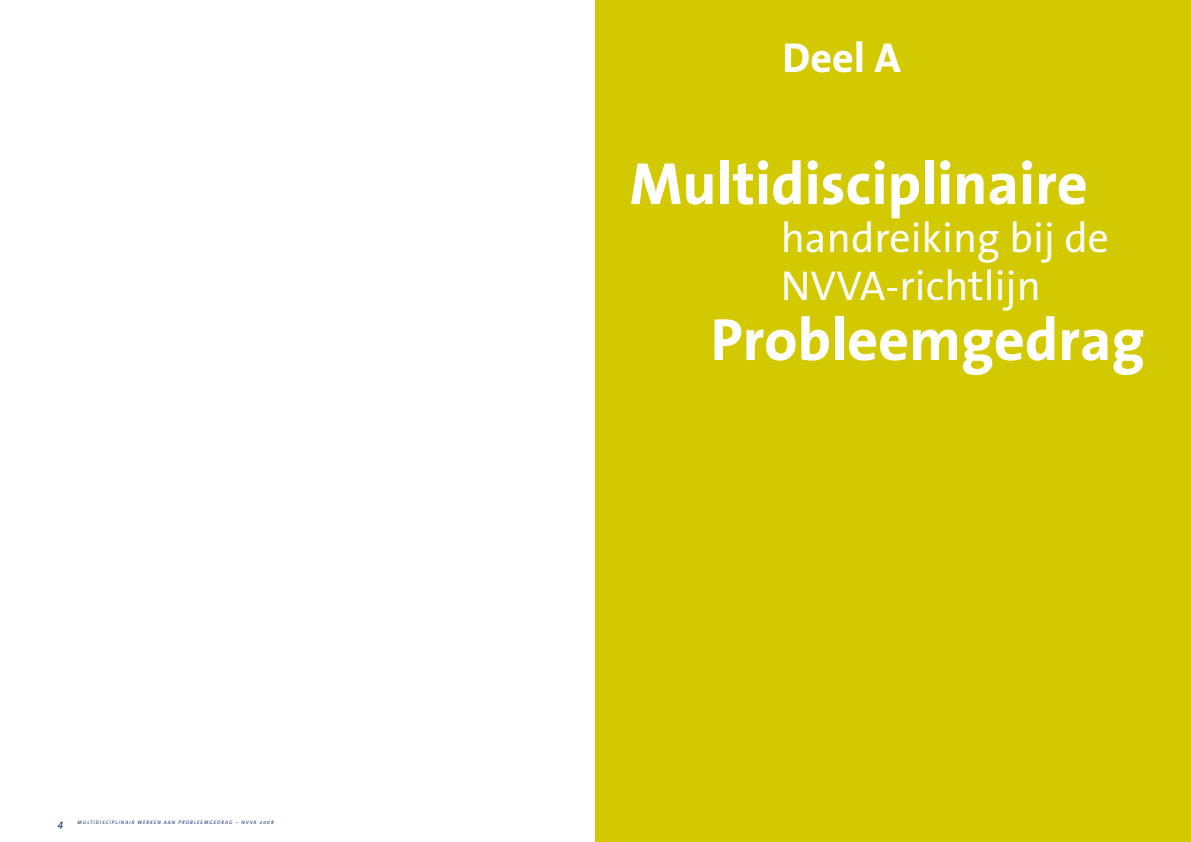
<style>
.page{position:relative;width:1191px;height:842px;background:#fff}
.page>*{position:absolute;margin:0;border:0;box-sizing:border-box;transform-origin:0 0}
.t1{font:700 60px "The Sans Office";color:#fff}
.t2{font:42px/48px "The Sans Office";color:#fff}
.t3{font:700 42px "The Sans Office";color:#fff}
.t4{font:italic 10.5px "The Sans Office";color:#002566}
.t5{font:italic 5px "The Sans Office";letter-spacing:.2em;color:#002566}
</style>
<div class="page">
<div style="left:595px;top:0;width:596px;height:842px;background:#d3c900"></div>
<h3 class="t4" style="left:58px;top:819px;width:7px">4</h3>
<p class="t5" style="left:78px;top:820px;width:198px">MULTIDISCIPLINAIR WERKEN AAN PROBLEEMGEDRAG – NVVA 2008</p>
<h2 class="t3" style="left:782px;top:35px;width:120px">Deel A</h2>
<h1 class="t1" style="left:629px;top:152px;width:460px">Multidisciplinaire</h1>
<h2 class="t2" style="left:780px;top:216px;width:330px">handreiking bij de<br>NVVA-richtlijn</h2>
<h1 class="t1" style="left:710px;top:308px;width:436px">Probleemgedrag</h1>
</div>
